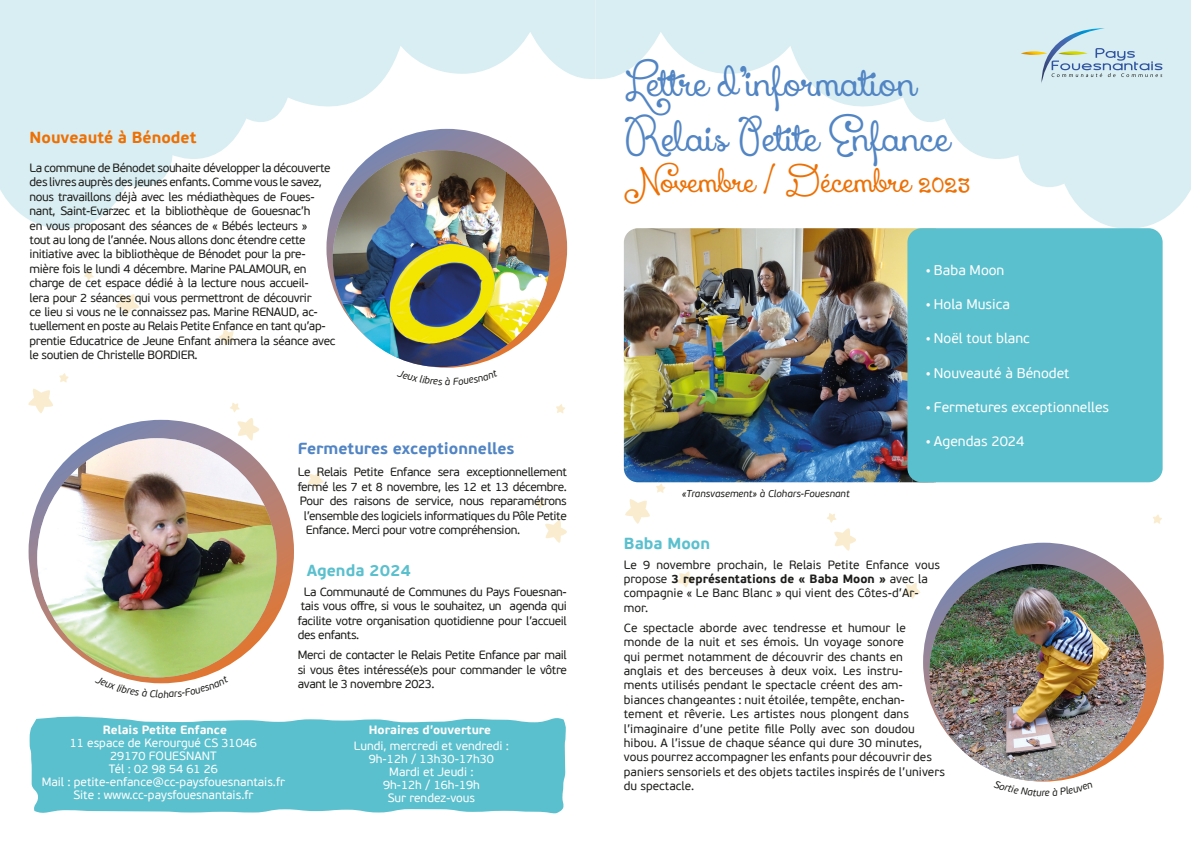
<style>
.page{position:relative;width:1191px;height:842px;background:#fff}
.page>*{position:absolute;margin:0;border:0;box-sizing:border-box;transform-origin:0 0}
.t1{font:36px/55px "Xiomara";color:#5285c4}
.t2{font:28px "Xiomara";color:#ed7004}
.t3{font:700 16px "PF Beau Sans Pro";color:#5285c4}
.t4{font:700 16px "PF Beau Sans Pro";color:#5bc0ce}
.t5{font:700 16px "PF Beau Sans Pro";color:#ed7004}
.t6{font:14px "PF Beau Sans Pro";color:#fff}
.t7{font:12px/14.4px "PF Beau Sans Pro";letter-spacing:-.03em;color:#1d1d1b;text-align:justify}
.t8{font:12px/14.4px "PF Beau Sans Pro";color:#1d1d1b}
.t9{font:12px/13px "PF Beau Sans Pro";color:#fff;text-align:center}
.t10{font:700 12px "PF Beau Sans Pro";color:#fff}
.t11{font:italic 10px "PF Beau Sans Pro";color:#1d1d1b}
.s1{font-weight:700}
</style>
<div class="page">
<svg style="left:625px;top:499px;width:25px;height:25px"></svg>
<svg style="left:677px;top:571px;width:17px;height:16px"></svg>
<svg style="left:905px;top:582px;width:15px;height:17px"></svg>
<svg style="left:656px;top:483px;width:9px;height:10px"></svg>
<svg style="left:1153px;top:514px;width:9px;height:10px"></svg>
<svg style="left:827px;top:513px;width:29px;height:38px"></svg>
<svg style="left:0;top:0;width:595px;height:229px;fill:#d9eef2"></svg>
<svg style="left:595px;top:0;width:596px;height:229px;fill:#d9eef2"></svg>
<svg style="left:308px;top:472px;width:16px;height:16px"></svg>
<svg style="left:219px;top:329px;width:16px;height:17px"></svg>
<svg style="left:535px;top:499px;width:10px;height:10px"></svg>
<svg style="left:84px;top:271px;width:10px;height:10px"></svg>
<svg style="left:28px;top:373px;width:41px;height:40px"></svg>
<svg style="left:556px;top:404px;width:9px;height:10px"></svg>
<svg style="left:230px;top:403px;width:23px;height:17px"></svg>
<svg style="left:545px;top:520px;width:22px;height:23px"></svg>
<svg style="left:116px;top:294px;width:23px;height:22px"></svg>
<svg style="left:29px;top:716px;width:537px;height:98px;background:#68c5d1"></svg>
<svg style="left:1020px;top:28px;width:142px;height:56px;background:#c7dde4"></svg>
<img style="left:624px;top:228px;width:293px;height:254px">
<div style="left:907px;top:228px;width:255px;height:254px;background:#5bc0ce;border-radius:14px"></div>
<svg style="left:923px;top:543px;width:240px;height:237px"></svg>
<img style="left:929px;top:564px;width:217px;height:217px;border-radius:108px">
<svg style="left:326px;top:129px;width:241px;height:239px"></svg>
<img style="left:333px;top:150px;width:217px;height:217px;border-radius:108px">
<svg style="left:29px;top:420px;width:265px;height:255px"></svg>
<img style="left:37px;top:438px;width:239px;height:239px;border-radius:120px">
<svg style="left:1024px;top:780px;width:39px;height:2px"></svg>
<svg style="left:115px;top:675px;width:93px;height:9px"></svg>
<h3 class="t5" style="left:30px;top:128px;width:168px">Nouveauté à Bénodet</h3>
<p class="t7" style="left:30px;top:161px;width:307px;text-align:left">La commune de Bénodet souhaite développer la découverte des livres auprès des jeunes enfants. Comme vous le savez, nous travaillons déjà avec les médiathèques de Foues&shy;nant, Saint-Evarzec et la bibliothèque de Gouesnac’h<br>en vous proposant des séances de « Bébés lecteurs »<br>tout au long de l’année. Nous allons donc étendre cette initiative avec la bibliothèque de Bénodet pour la pre&shy;mière fois le lundi 4 décembre. Marine PALAMOUR, en charge de cet espace dédié à la lecture nous accueil-<br>lera pour 2 séances qui vous permettront de découvrir<br>ce lieu si vous ne le connaissez pas. Marine RENAUD, ac&shy;tuellement en poste au Relais Petite Enfance en tant qu’ap&shy;prentie Educatrice de Jeune Enfant animera la séance avec le soutien de Christelle BORDIER.</p>
<p class="t11" style="left:445px;top:376px;width:7px">à</p>
<p class="t11" style="left:158px;top:688px;width:7px">o</p>
<p class="t10" style="left:103px;top:722px;width:125px">Relais Petite Enfance</p>
<p class="t9" style="left:42px;top:737px;width:245px">11 espace de Kerourgué CS 31046<br>29170 FOUESNANT<br>Tél : 02 98 54 61 26<br>Mail : petite-enfance@cc-paysfouesnantais.fr<br>Site : www.cc-paysfouesnantais.fr</p>
<h3 class="t3" style="left:298px;top:438px;width:218px">Fermetures exceptionnelles</h3>
<p class="t7" style="left:298px;top:465px;width:271px">Le Relais Petite Enfance sera exceptionnellement</p>
<p class="t7" style="left:298px;top:480px;width:271px">fermé les 7 et 8 novembre, les 12 et 13 décembre.</p>
<p class="t7" style="left:300px;top:494px;width:269px">Pour des raisons de service, nous reparamétrons</p>
<p class="t7" style="left:304px;top:509px;width:265px">l’ensemble des logiciels informatiques du Pôle Petite</p>
<p class="t7" style="left:306px;top:523px;width:216px">Enfance. Merci pour votre compréhension.</p>
<h3 class="t4" style="left:307px;top:560px;width:106px">Agenda 2024</h3>
<p class="t7" style="left:298px;top:585px;width:271px;text-indent:6px">La Communauté de Communes du Pays Fouesnan&shy;tais vous offre, si vous le souhaitez, un agenda qui facilite votre organisation quotidienne pour l’accueil des enfants.</p>
<p class="t7" style="left:298px;top:648px;width:271px">Merci de contacter le Relais Petite Enfance par mail si vous êtes intéressé(e)s pour commander le vôtre avant le 3 novembre 2023.</p>
<p class="t10" style="left:369px;top:722px;width:124px">Horaires d’ouverture</p>
<p class="t9" style="left:354px;top:739px;width:157px">Lundi, mercredi et vendredi :<br>9h-12h / 13h30-17h30<br>Mardi et Jeudi :<br>9h-12h / 16h-19h<br>Sur rendez-vous</p>
<h1 class="t1" style="left:624px;top:56px;width:328px">Lettre d’information<br>Relais Petite Enfance</h1>
<h2 class="t2" style="left:624px;top:166px;width:348px">Novembre / Décembre 2023</h2>
<p class="t11" style="left:681px;top:488px;width:169px">«Transvasement» à Clohars-Fouesnant</p>
<p class="t6" style="left:925px;top:262px;width:81px">• Baba Moon</p>
<p class="t6" style="left:925px;top:296px;width:86px">• Hola Musica</p>
<p class="t6" style="left:925px;top:330px;width:106px">• Noël tout blanc</p>
<p class="t6" style="left:925px;top:365px;width:145px">• Nouveauté à Bénodet</p>
<p class="t6" style="left:925px;top:399px;width:185px">• Fermetures exceptionnelles</p>
<p class="t6" style="left:925px;top:433px;width:101px">• Agendas 2024</p>
<h3 class="t4" style="left:624px;top:533px;width:88px">Baba Moon</h3>
<p class="t8" style="left:624px;top:557px;width:318px">Le 9 novembre prochain, le Relais Petite Enfance vous propose <span class="s1">3 représentations de « Baba Moon »</span> avec la compagnie « Le Banc Blanc » qui vient des Côtes-d’Ar&shy;mor.</p>
<p class="t8" style="left:624px;top:621px;width:322px">Ce spectacle aborde avec tendresse et humour le monde de la nuit et ses émois. Un voyage sonore<br>qui permet notamment de découvrir des chants en<br>anglais et des berceuses à deux voix. Les instru-<br>ments utilisés pendant le spectacle créent des am&shy;biances changeantes : nuit étoilée, tempête, enchan&shy;tement et rêverie. Les artistes nous plongent dans l’imaginaire d’une petite fille Polly avec son doudou hibou. A l’issue de chaque séance qui dure 30 minutes, vous pourrez accompagner les enfants pour découvrir des paniers sensoriels et des objets tactiles inspirés de l’univers du spectacle.</p>
<p class="t11" style="left:1041px;top:787px;width:5px">r</p>
</div>
